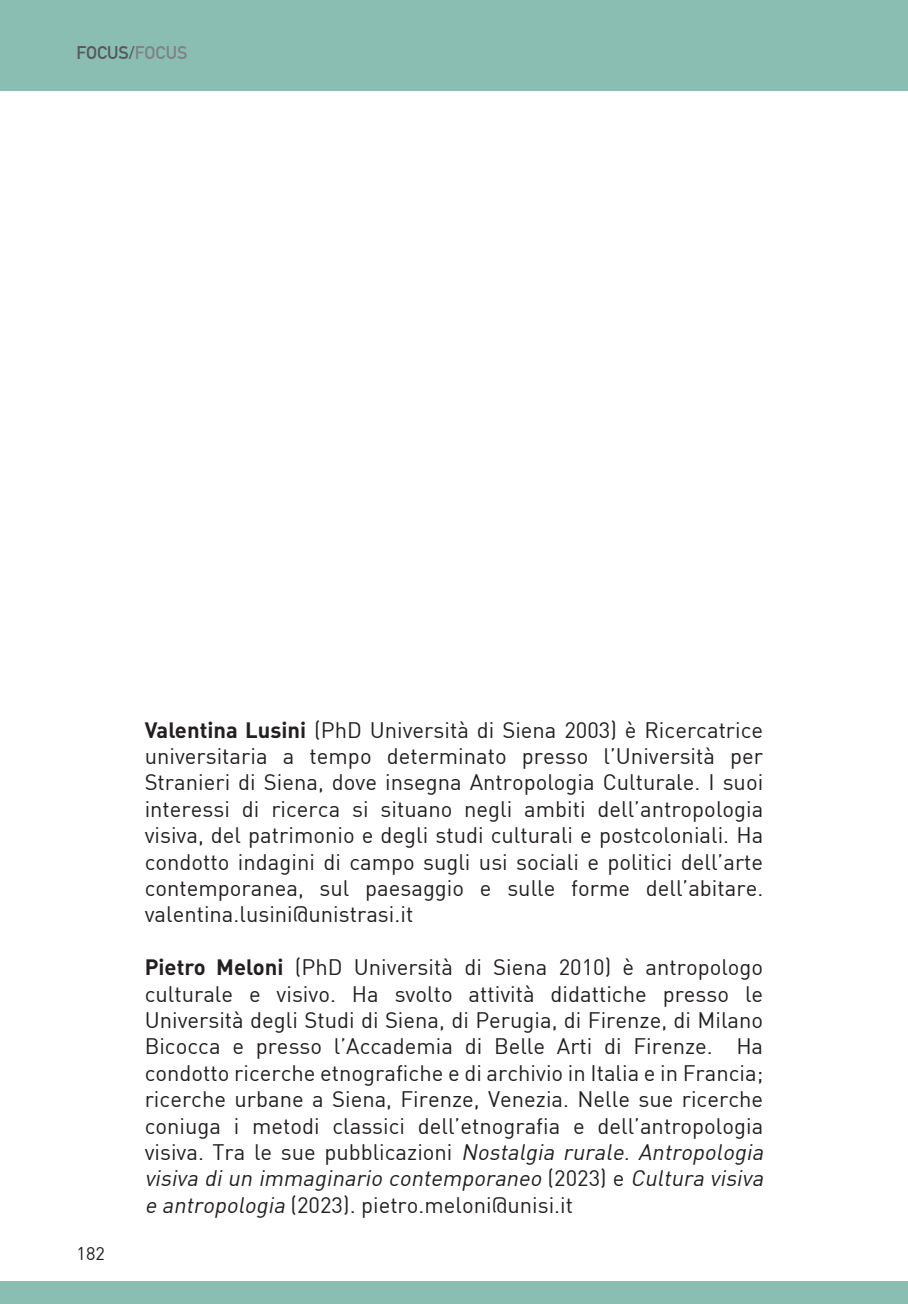
<style>
.page{position:relative;width:908px;height:1304px;background:#fff}
.page>*{position:absolute;margin:0;border:0;box-sizing:border-box;transform-origin:0 0}
.Normal__Web{font:22px/26.4px "DIN";color:#231f20;text-align:justify}
.t1{font:700 18px "DIN Alternate";color:#57585a}
.t2{font:18px "DIN";color:#231f20}
.s1{color:#808285}
.s2{font-family:"DIN Bold Alternate"}
.s3{font-style:italic}
</style>
<div class="page">
<div style="left:0;top:0;width:907px;height:90px;background:#8abeb2"></div>
<div style="left:0;top:1281px;width:907px;height:23px;background:#8abeb2"></div>
<p class="t1" style="left:77px;top:39px;width:112px">FOCUS/<span class="s1">FOCUS</span></p>
<p class="t2" style="left:77px;top:1242px;width:30px">182</p>
<p class="Normal__Web" style="left:145px;top:716px;width:620px"><span class="s2">Valentina Lusini</span> (PhD Università di Siena 2003) è Ricercatrice universitaria a tempo determinato presso l’Università per Stranieri di Siena, dove insegna Antropologia Culturale. I suoi interessi di ricerca si situano negli ambiti dell’antropologia visiva, del patrimonio e degli studi culturali e postcoloniali. Ha condotto indagini di campo sugli usi sociali e politici dell’arte contemporanea, sul paesaggio e sulle forme dell’abitare. valentina.lusini@unistrasi.it</p>
<p class="Normal__Web" style="left:145px;top:954px;width:624px;text-align:left"><span class="s2">Pietro Meloni</span> (PhD Università di Siena 2010) è antropologo culturale e visivo. Ha svolto attività didattiche presso le Università degli Studi di Siena, di Perugia, di Firenze, di Milano Bicocca e presso l’Accademia di Belle Arti di Firenze. Ha condotto ricerche etnografiche e di archivio in Italia e in Francia; ricerche urbane a Siena, Firenze, Venezia. Nelle sue ricerche coniuga i metodi classici dell’etnografia e dell’antropologia vi s iva . T ra le s u e p u b b li ca z i o n i <span class="s3">Nostalgia rurale. Antropologia visiva diun immaginario contemporaneo</span> ( 2 0 2 3 ) e <span class="s3">Cultura visiva e antropologia</span> (2023). pietro.meloni@unisi.it</p>
</div>
